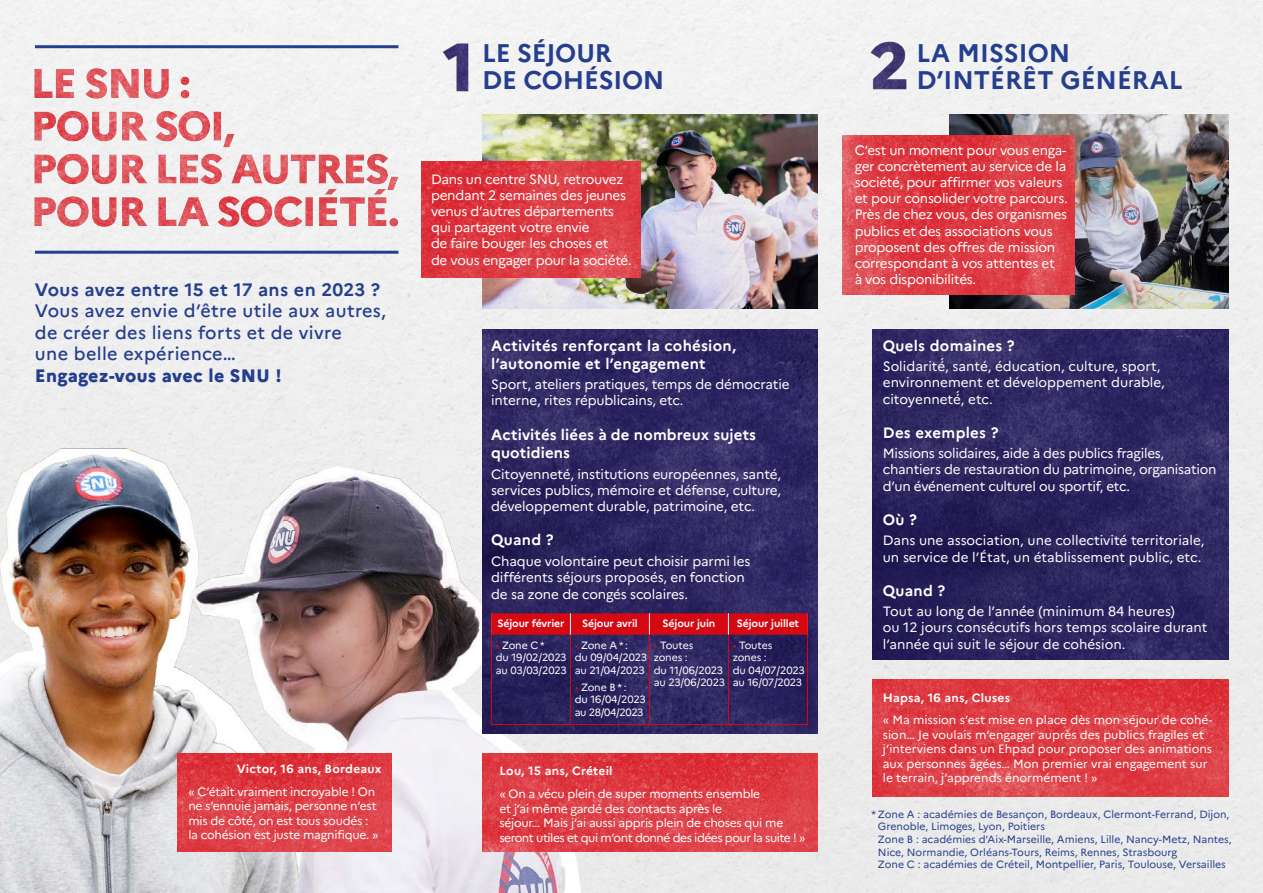
<style>
.page{position:relative;width:1263px;height:893px;background:#efefef}
.page>*{position:absolute;margin:0;border:0;box-sizing:border-box;transform-origin:0 0}
.t1{font:700 25.5px/27px "Marianne";color:#253f8e}
.t2{font:500 18px/21.6px "Marianne";letter-spacing:.02em;color:#253f8e}
.t3{font:700 15px/18px "Marianne";letter-spacing:.02em;color:#fff}
.t4{font:13.5px/16.2px "Marianne";letter-spacing:-.02em;color:#fff}
.t5{font:13.5px/16.2px "Marianne";color:#fff}
.t6{font:12px/14.4px "Marianne";letter-spacing:-.02em;color:#fff}
.t7{font:12px/14.4px "Marianne";color:#fff}
.t8{font:700 12px "Marianne";letter-spacing:.02em;color:#fff}
.t9{font:10.5px/12.6px "Marianne";color:#253f8e}
.t10{font:10.5px/12.6px "Marianne";letter-spacing:-.015em;color:#fff}
.t11{font:700 10.5px "Marianne";letter-spacing:-.01em;color:#fff}
.s1{font-weight:700}
.s2{font-weight:800}
.s3{color:#d60812}
</style>
<div class="page">
<img style="left:873px;top:679px;width:356px;height:117px">
<img style="left:873px;top:330px;width:356px;height:329px">
<img style="left:0;top:425px;width:588px;height:468px">
<hr style="left:35px;top:45px;width:363px;height:3px;background:#253f8e">
<hr style="left:35px;top:251px;width:363px;height:3px;background:#253f8e">
<img style="left:27px;top:65px;width:372px;height:171px">
<img style="left:443px;top:43px;width:26px;height:49px">
<img style="left:482px;top:115px;width:335px;height:193px">
<img style="left:421px;top:162px;width:220px;height:115px">
<img style="left:949px;top:115px;width:280px;height:193px">
<img style="left:842px;top:135px;width:232px;height:159px">
<img style="left:870px;top:41px;width:37px;height:49px">
<img style="left:177px;top:753px;width:214px;height:98px">
<img style="left:482px;top:330px;width:335px;height:404px">
<img style="left:482px;top:753px;width:335px;height:98px">
<svg style="left:491px;top:613px;width:317px;height:22px;background:#d00b16"></svg>
<hr style="left:491px;top:635px;width:1px;height:89px;background:#d60812">
<hr style="left:570px;top:635px;width:1px;height:89px;background:#d60812">
<hr style="left:649px;top:635px;width:1px;height:89px;background:#d60812">
<hr style="left:728px;top:635px;width:1px;height:89px;background:#d60812">
<hr style="left:807px;top:635px;width:1px;height:89px;background:#d60812">
<hr style="left:491px;top:724px;width:79px;height:1px;background:#d60812">
<hr style="left:570px;top:724px;width:79px;height:1px;background:#d60812">
<hr style="left:649px;top:724px;width:79px;height:1px;background:#d60812">
<hr style="left:728px;top:724px;width:80px;height:1px;background:#d60812">
<p class="t2" style="left:35px;top:278px;width:353px"><span class="s1">Vous avez entre 15 et 17 ans en 2023 ?<br></span>Vous avez envie d’être utile aux autres, de créer des liens forts et de vivre<br>une belle expérience…<br><span class="s2">Engagez-vous avec le SNU !</span></p>
<p class="t8" style="left:237px;top:761px;width:146px">Victor, 16 ans, Bordeaux</p>
<p class="t6" style="left:188px;top:784px;width:192px">« C’était vraiment incroyable ! On ne s’ennuie jamais, personne n’est mis de côté, on est tous soudés : la cohésion est juste magnifique. »</p>
<p class="t1" style="left:482px;top:40px;width:184px">LE SÉJOUR<br>DE COHÉSION</p>
<p class="t4" style="left:431px;top:171px;width:202px">Dans un centre SNU, retrouvez pendant 2 semaines des jeunes venus d’autres départements qui partagent votre envie<br>de faire bouger les choses et<br>de vous engager pour la société.</p>
<p class="t3" style="left:491px;top:336px;width:246px">Activités renforçant la cohésion, l’autonomie et l’engagement</p>
<p class="t4" style="left:491px;top:376px;width:300px">Sport, ateliers pratiques, temps de démocratie interne, rites républicains, etc.</p>
<p class="t3" style="left:491px;top:425px;width:267px">Activités liées à de nombreux sujets quotidiens</p>
<p class="t4" style="left:491px;top:466px;width:292px;text-align:justify">Citoyenneté, institutions européennes, santé, services publics, mémoire et défense, culture, développement durable, patrimoine, etc.</p>
<p class="t3" style="left:491px;top:531px;width:64px">Quand ?</p>
<p class="t4" style="left:491px;top:553px;width:261px">Chaque volontaire peut choisir parmi les différents séjours proposés, en fonction de sa zone de congés scolaires.</p>
<p class="t11" style="left:497px;top:617px;width:69px">Séjour février</p>
<p class="t11" style="left:582px;top:617px;width:57px">Séjour avril</p>
<p class="t11" style="left:662px;top:617px;width:54px">Séjour juin</p>
<p class="t11" style="left:737px;top:617px;width:64px">Séjour juillet</p>
<p class="t10" style="left:496px;top:638px;width:73px"><span class="s3">•</span> Zone C *<br>du 19/02/2023 au 03/03/2023</p>
<p class="t10" style="left:575px;top:638px;width:74px"><span class="s3">•</span> Zone A * :<br>du 09/04/2023 au 21/04/2023</p>
<p class="t10" style="left:575px;top:680px;width:73px"><span class="s3">•</span> Zone B * :<br>du 16/04/2023 au 28/04/2023</p>
<p class="t10" style="left:654px;top:638px;width:73px"><span class="s3">•</span> Toutes<br>zones :<br>du 11/06/2023 au 23/06/2023</p>
<p class="t10" style="left:733px;top:638px;width:74px"><span class="s3">•</span> Toutes<br>zones :<br>du 04/07/2023 au 16/07/2023</p>
<p class="t8" style="left:499px;top:764px;width:115px">Lou, 15 ans, Créteil</p>
<p class="t6" style="left:499px;top:787px;width:307px">« On a vécu plein de super moments ensemble<br>et j’ai même gardé des contacts après le<br>séjour… Mais j’ai aussi appris plein de choses qui me seront utiles et qui m’ont donné des idées pour la suite ! »</p>
<p class="t1" style="left:917px;top:39px;width:268px">LA MISSION<br>D’INTÉRÊT GÉNÉRAL</p>
<p class="t4" style="left:855px;top:142px;width:214px">C’est un moment pour vous enga&shy;ger concrètement au service de la société, pour affirmer vos valeurs et pour consolider votre parcours.<br>Près de chez vous, des organismes publics et des associations vous proposent des offres de mission correspondant à vos attentes et<br>à vos disponibilités.</p>
<p class="t3" style="left:883px;top:336px;width:133px">Quels domaines ?</p>
<p class="t5" style="left:883px;top:358px;width:284px">Solidarité́, santé, éducation, culture, sport, environnement et développement durable, citoyenneté́, etc.</p>
<p class="t3" style="left:883px;top:423px;width:117px">Des exemples ?</p>
<p class="t4" style="left:883px;top:445px;width:335px">Missions solidaires, aide à des publics fragiles, chantiers de restauration du patrimoine, organisation d’un événement culturel ou sportif, etc.</p>
<p class="t3" style="left:883px;top:510px;width:36px">Où ?</p>
<p class="t5" style="left:883px;top:532px;width:323px">Dans une association, une collectivité territoriale, un service de l’État, un établissement public, etc.</p>
<p class="t3" style="left:883px;top:581px;width:64px">Quand ?</p>
<p class="t5" style="left:883px;top:603px;width:326px">Tout au long de l’année (minimum 84 heures)<br>ou 12 jours consécutifs hors temps scolaire durant l’année qui suit le séjour de cohésion.</p>
<p class="t8" style="left:883px;top:690px;width:129px">Hapsa, 16 ans, Cluses</p>
<p class="t7" style="left:883px;top:713px;width:331px">« Ma mission s’est mise en place dès mon séjour de cohé&shy;sion… Je voulais m’engager auprès des publics fragiles et j’interviens dans un Ehpad pour proposer des animations aux personnes âgées… Mon premier vrai engagement sur le terrain, j’apprends énormément ! »</p>
<p class="t9" style="left:878px;top:808px;width:355px;text-indent:-7px">* Zone A : académies de Besançon, Bordeaux, Clermont-Ferrand, Dijon, Grenoble, Limoges, Lyon, Poitiers<br>Zone B : académies d’Aix-Marseille, Amiens, Lille, Nancy-Metz, Nantes, Nice, Normandie, Orléans-Tours, Reims, Rennes, Strasbourg<br>Zone C : académies de Créteil, Montpellier, Paris, Toulouse, Versailles</p>
</div>
